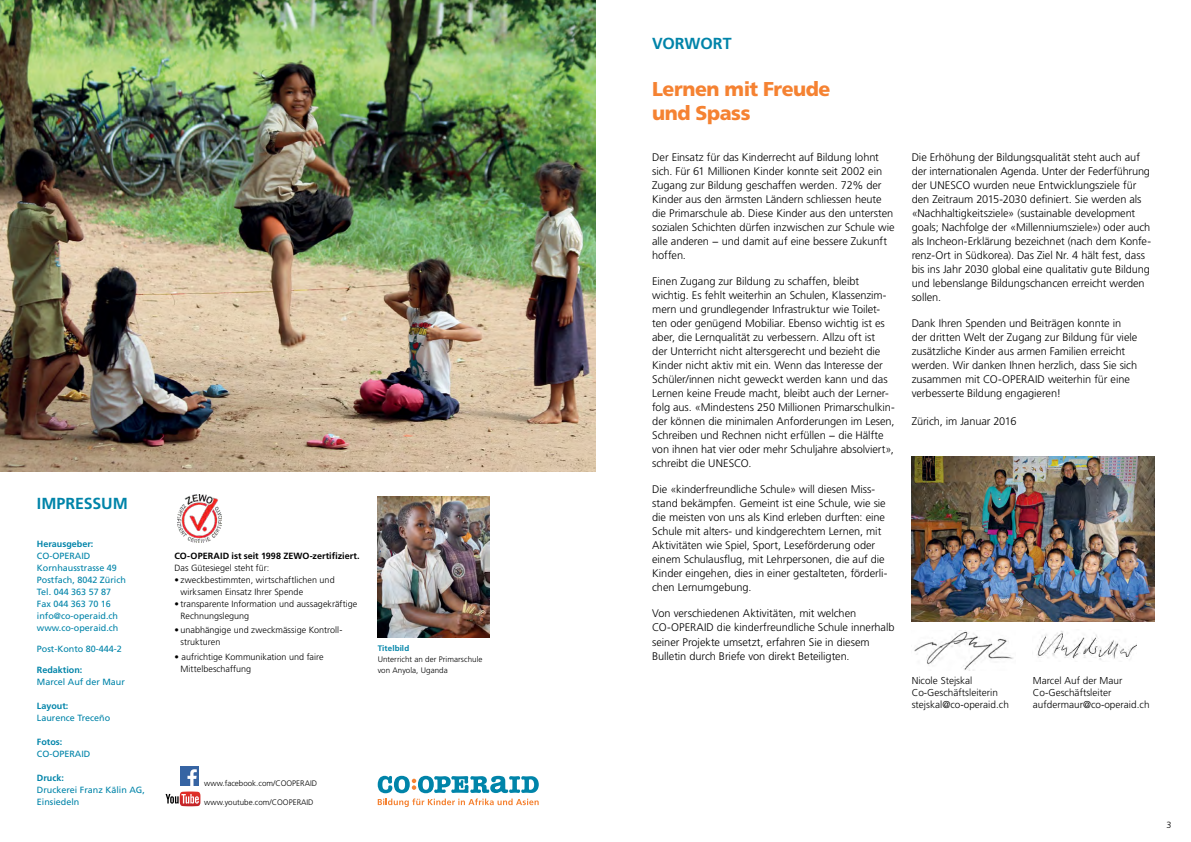
<style>
.page{position:relative;width:1191px;height:842px;background:#fff}
.page>*{position:absolute;margin:0;border:0;box-sizing:border-box;transform-origin:0 0}
.t1{font:900 20px/24px "Frutiger LT Std";letter-spacing:-.02em;color:#f58232}
.t2{font:700 16px "Frutiger LT Std";color:#0084a9}
.t3{font:300 11px/14px "Frutiger LT Std";letter-spacing:-.005em;color:#000}
.t4{font:300 10px/12px "Frutiger LT Std";color:#000}
.t5{font:300 9px/12px "Frutiger LT Std";color:#000}
.t6{font:9px/12px "Frutiger LT Std";color:#0084a9}
.t7{font:700 9px "Frutiger LT Std";color:#0084a9}
.t8{font:700 9px "Frutiger LT Std";color:#000}
.t9{font:300 8px/11px "Frutiger LT Std";color:#000}
.t10{font:700 8px "Frutiger LT Std";letter-spacing:.01em;color:#0084a9}
.s1{font-weight:400}
</style>
<div class="page">
<svg style="left:378px;top:776px;width:161px;height:31px"></svg>
<img style="left:378px;top:496px;width:111px;height:142px">
<img style="left:178px;top:495px;width:43px;height:48px">
<img style="left:911px;top:456px;width:243px;height:165px">
<img style="left:180px;top:767px;width:18px;height:18px">
<svg style="left:166px;top:791px;width:34px;height:15px"></svg>
<img style="left:914px;top:631px;width:99px;height:39px">
<img style="left:1037px;top:631px;width:99px;height:29px">
<img style="left:0;top:0;width:595px;height:471px">
<h2 class="t2" style="left:37px;top:494px;width:92px">impressum</h2>
<p class="t7" style="left:37px;top:538px;width:58px">Herausgeber:</p>
<p class="t6" style="left:37px;top:550px;width:91px">CO-OPERAID<br>Kornhausstrasse 49<br>Postfach, 8042 Zürich<br>Tel. 044 363 57 87<br>Fax 044 363 70 16 info@co-operaid.ch www.co-operaid.ch</p>
<p class="t6" style="left:37px;top:643px;width:87px">Post-Konto 80-444-2</p>
<p class="t7" style="left:37px;top:664px;width:47px">Redaktion:</p>
<p class="t6" style="left:37px;top:676px;width:90px">Marcel Auf der Maur</p>
<p class="t7" style="left:37px;top:700px;width:33px">Layout:</p>
<p class="t6" style="left:37px;top:712px;width:75px">Laurence Treceño</p>
<p class="t7" style="left:37px;top:736px;width:27px">Fotos:</p>
<p class="t6" style="left:37px;top:748px;width:55px">CO-OPERAID</p>
<p class="t7" style="left:37px;top:772px;width:29px">Druck:</p>
<p class="t6" style="left:37px;top:784px;width:110px">Druckerei Franz Kälin AG,<br>Einsiedeln</p>
<p class="t8" style="left:174px;top:550px;width:20px">CO-OPE</p>
<p class="t8" style="left:208px;top:550px;width:83px">RAID ist seit 1998 ZEWO</p>
<p class="t8" style="left:310px;top:550px;width:51px">-zertifiziert.</p>
<p class="t5" style="left:174px;top:562px;width:96px">Das Gütesiegel steht für:</p>
<p class="t5" style="left:180px;top:574px;width:156px;text-indent:-6px"><span class="s1">•</span> zweckbestimmten, wirtschaftlichen und wirksamen Einsatz Ihrer Spende</p>
<p class="t5" style="left:180px;top:598px;width:178px;text-indent:-6px"><span class="s1">•</span> transparente Information und aussagekräftige<br>Rechnungslegung</p>
<p class="t5" style="left:180px;top:624px;width:163px;text-indent:-6px"><span class="s1">•</span> unabhängige und zweckmässige Kontroll&shy;strukturen</p>
<p class="t5" style="left:180px;top:651px;width:144px;text-indent:-6px"><span class="s1">•</span> aufrichtige Kommunikation und faire<br>Mittelbeschaffung</p>
<p class="t10" style="left:378px;top:643px;width:33px">Titelbild</p>
<p class="t9" style="left:378px;top:654px;width:106px">Unterricht an der Primarschule von Anyola, Uganda</p>
<p class="t9" style="left:204px;top:778px;width:114px">www.facebook.com/COOPERAID</p>
<p class="t9" style="left:204px;top:796px;width:111px">www.youtube.com/COOPERAID</p>
<h2 class="t2" style="left:652px;top:34px;width:81px">Vorwort</h2>
<h1 class="t1" style="left:652px;top:77px;width:180px">Lernen mit Freude und Spass</h1>
<p class="t3" style="left:652px;top:151px;width:244px">Der Einsatz für das Kinderrecht auf Bildung lohnt sich. Für 61 Millionen Kinder konnte seit 2002 ein Zugang zur Bildung geschaffen werden. 72% der Kinder aus den ärmsten Ländern schliessen heute die Primarschule ab. Diese Kinder aus den untersten sozialen Schichten dürfen inzwischen zur Schule wie alle anderen − und damit auf eine bessere Zukunft hoffen.</p>
<p class="t3" style="left:652px;top:275px;width:244px">Einen Zugang zur Bildung zu schaffen, bleibt wichtig. Es fehlt weiterhin an Schulen, Klassenzim&shy;mern und grundlegender Infrastruktur wie Toilet&shy;ten oder genügend Mobiliar. Ebenso wichtig ist es aber, die Lernqualität zu verbessern. Allzu oft ist<br>der Unterricht nicht altersgerecht und bezieht die Kinder nicht aktiv mit ein. Wenn das Interesse der Schüler/innen nicht geweckt werden kann und das Lernen keine Freude macht, bleibt auch der Lerner&shy;folg aus. «Mindestens 250 Millionen Primarschulkin&shy;der können die minimalen Anforderungen im Lesen, Schreiben und Rechnen nicht erfüllen − die Hälfte von ihnen hat vier oder mehr Schuljahre absolviert», schreibt die UNESCO.</p>
<p class="t3" style="left:652px;top:483px;width:237px">Die «kinderfreundliche Schule» will diesen Miss&shy;stand bekämpfen. Gemeint ist eine Schule, wie sie die meisten von uns als Kind erleben durften: eine Schule mit alters- und kindgerechtem Lernen, mit Aktivitäten wie Spiel, Sport, Leseförderung oder einem Schulausflug, mit Lehrpersonen, die auf die Kinder eingehen, dies in einer gestalteten, förderli&shy;chen Lernumgebung.</p>
<p class="t3" style="left:652px;top:607px;width:244px">Von verschiedenen Aktivitäten, mit welchen CO-OPERAID die kinderfreundliche Schule innerhalb seiner Projekte umsetzt, erfahren Sie in diesem Bulletin durch Briefe von direkt Beteiligten.</p>
<p class="t3" style="left:911px;top:151px;width:241px">Die Erhöhung der Bildungsqualität steht auch auf der internationalen Agenda. Unter der Federführung der UNESCO wurden neue Entwicklungsziele für den Zeitraum 2015-2030 definiert. Sie werden als «Nachhaltigkeitsziele» (sustainable development goals; Nachfolge der «Millenniumsziele») oder auch als Incheon-Erklärung bezeichnet (nach dem Konfe&shy;renz-Ort in Südkorea). Das Ziel Nr. 4 hält fest, dass bis ins Jahr 2030 global eine qualitativ gute Bildung und lebenslange Bildungschancen erreicht werden sollen.</p>
<p class="t3" style="left:911px;top:317px;width:227px">Dank Ihren Spenden und Beiträgen konnte in der dritten Welt der Zugang zur Bildung für viele zusätzliche Kinder aus armen Familien erreicht werden. Wir danken Ihnen herzlich, dass Sie sich zusammen mit CO-OPERAID weiterhin für eine verbesserte Bildung engagieren!</p>
<p class="t3" style="left:911px;top:415px;width:106px">Zürich, im Januar 2016</p>
<p class="t4" style="left:911px;top:675px;width:99px">Nicole Stejskal<br>Co-Geschäftsleiterin stejskal@co-operaid.ch</p>
<p class="t4" style="left:1032px;top:675px;width:118px">Marcel Auf der Maur<br>Co-Geschäftsleiter aufdermaur@co-operaid.ch</p>
<p class="t5" style="left:1166px;top:819px;width:7px">3</p>
</div>
